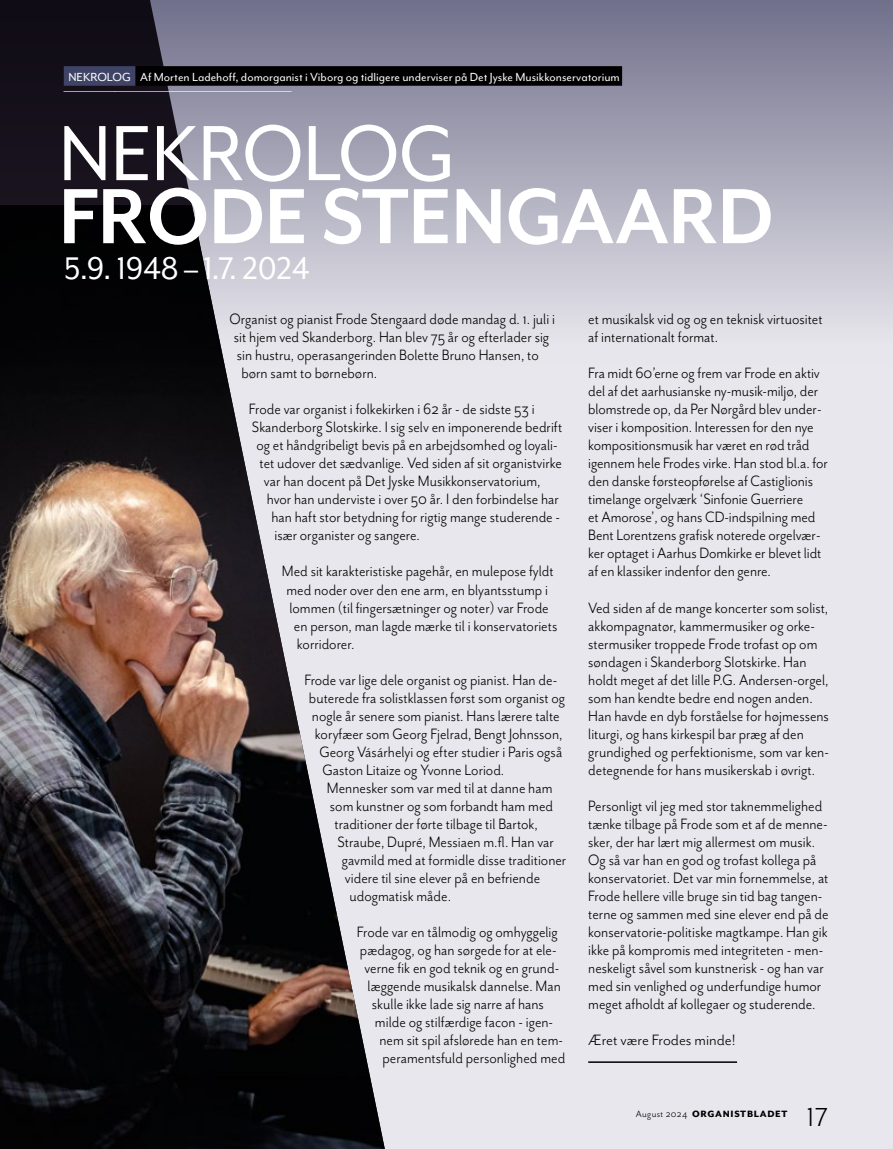
<style>
.page{position:relative;width:893px;height:1149px;background:#fff}
.page>*{position:absolute;margin:0;border:0;box-sizing:border-box;transform-origin:0 0}
.t1{font:700 90px "Mr Eaves Mod OT";letter-spacing:-.01em;color:#fff;scale:.96 1}
.t2{font:90px "Mr Eaves Mod OT";letter-spacing:-.01em;color:#fff;scale:.96 1}
.t3{font:36px "Mr Eaves Mod OT";letter-spacing:-.01em;color:#fff;scale:.96 1}
.t4{font:30px "Mr Eaves San OT";color:#000}
.BRØD_A{font:17.25px/18px "Mr Eaves San OT";color:#000;scale:.94 1}
.BRØD_A-2{font:17.25px "Mr Eaves San OT";color:#000}
.BRØD_A-3{font:13.5px "Mr Eaves Mod OT";color:#fff}
.BRØD_A-4{font:700 13.5px "Mr Eaves Mod OT";color:#fff}
.t5{font:800 10.5px "Mr Eaves Mod OT";letter-spacing:.07em;color:#000}
.s1{font-family:"Mr Eaves San OT";font-weight:400}
</style>
<div class="page">
<div style="left:0;top:0;width:893px;height:1148px;background:#e8e7ed"></div>
<img style="left:0;top:366px;width:385px;height:782px">
<svg style="left:0;top:0;width:893px;height:366px;background:#8c8b99"></svg>
<hr style="left:588px;top:1060px;width:149px;height:2px;background:#000">
<div style="left:64px;top:66px;width:72px;height:20px;background:#3f4366"></div>
<div style="left:136px;top:66px;width:486px;height:20px;background:#000"></div>
<p class="BRØD_A-3" style="left:68px;top:70px;width:553px">NEKROLOG Af Morten Ladehoff, domorganist i Viborg og tidligere underviser på Det Jyske Musikkonservatorium</p>
<p class="BRØD_A-4" style="left:64px;top:79px;width:230px">_________________________________________________</p>
<p class="t2" style="left:58px;top:104px;width:415px">NEKROLOG</p>
<p class="t1" style="left:58px;top:167px;width:747px">FRODE STENGAARD</p>
<p class="t3" style="left:64px;top:249px;width:257px">5.9. 1948 – 1.7. 2024</p>
<p class="BRØD_A" style="left:229px;top:310px;width:348px">Organist og pianist Frode Stengaard døde mandag d. 1. juli i</p>
<p class="BRØD_A" style="left:234px;top:328px;width:337px">sit hjem ved Skanderborg. Han blev 75 år og efterlader sig</p>
<p class="BRØD_A" style="left:237px;top:346px;width:323px">sin hustru, operasangerinden Bolette Bruno Hansen, to</p>
<p class="BRØD_A" style="left:241px;top:364px;width:146px">børn samt to børnebørn.</p>
<p class="BRØD_A" style="left:249px;top:400px;width:306px">Frode var organist i folkekirken i 62 år - de sidste 53 i</p>
<p class="BRØD_A" style="left:252px;top:418px;width:332px">Skanderborg Slotskirke. I sig selv en imponerende bedrift</p>
<p class="BRØD_A" style="left:256px;top:436px;width:322px">og et håndgribeligt bevis på en arbejdsomhed og loyali-</p>
<p class="BRØD_A" style="left:259px;top:454px;width:323px">tet udover det sædvanlige. Ved siden af sit organistvirke</p>
<p class="BRØD_A" style="left:264px;top:472px;width:296px">var han docent på Det Jyske Musikkonservatorium,</p>
<p class="BRØD_A" style="left:267px;top:490px;width:312px">hvor han underviste i over 50 år. I den forbindelse har</p>
<p class="BRØD_A" style="left:271px;top:508px;width:309px">han haft stor betydning for rigtig mange studerende -</p>
<p class="BRØD_A" style="left:274px;top:526px;width:156px">især organister og sangere.</p>
<p class="BRØD_A" style="left:282px;top:562px;width:291px">Med sit karakteristiske pagehår, en mulepose fyldt</p>
<p class="BRØD_A" style="left:286px;top:580px;width:280px">med noder over den ene arm, en blyantsstump i</p>
<p class="BRØD_A" style="left:289px;top:598px;width:277px">lommen (til fingersætninger og noter) var Frode</p>
<p class="BRØD_A" style="left:294px;top:616px;width:282px">en person, man lagde mærke til i konservatoriets</p>
<p class="BRØD_A" style="left:297px;top:634px;width:63px">korridorer.</p>
<p class="BRØD_A" style="left:304px;top:670px;width:270px">Frode var lige dele organist og pianist. Han de-</p>
<p class="BRØD_A" style="left:309px;top:688px;width:274px">buterede fra solistklassen først som organist og</p>
<p class="BRØD_A" style="left:312px;top:706px;width:265px">nogle år senere som pianist. Hans lærere talte</p>
<p class="BRØD_A" style="left:315px;top:724px;width:265px">koryfæer som Georg Fjelrad, Bengt Johnsson,</p>
<p class="BRØD_A" style="left:319px;top:742px;width:260px">Georg Vásárhelyi og efter studier i Paris også</p>
<p class="BRØD_A" style="left:322px;top:760px;width:195px">Gaston Litaize og Yvonne Loriod.</p>
<p class="BRØD_A" style="left:327px;top:778px;width:241px">Mennesker som var med til at danne ham</p>
<p class="BRØD_A" style="left:330px;top:796px;width:239px">som kunstner og som forbandt ham med</p>
<p class="BRØD_A" style="left:334px;top:814px;width:218px">traditioner der førte tilbage til Bartok,</p>
<p class="BRØD_A" style="left:337px;top:832px;width:232px">Straube, Dupré, Messiaen m.fl. Han var</p>
<p class="BRØD_A" style="left:342px;top:850px;width:240px">gavmild med at formidle disse traditioner</p>
<p class="BRØD_A" style="left:345px;top:868px;width:209px">videre til sine elever på en befriende</p>
<p class="BRØD_A" style="left:349px;top:886px;width:110px">udogmatisk måde.</p>
<p class="BRØD_A" style="left:357px;top:922px;width:215px">Frode var en tålmodig og omhyggelig</p>
<p class="BRØD_A" style="left:360px;top:940px;width:211px">pædagog, og han sørgede for at ele-</p>
<p class="BRØD_A" style="left:364px;top:958px;width:209px">verne fik en god teknik og en grund-</p>
<p class="BRØD_A" style="left:367px;top:976px;width:207px">læggende musikalsk dannelse. Man</p>
<p class="BRØD_A" style="left:372px;top:994px;width:184px">skulle ikke lade sig narre af hans</p>
<p class="BRØD_A" style="left:375px;top:1012px;width:191px">milde og stilfærdige facon - igen-</p>
<p class="BRØD_A" style="left:379px;top:1030px;width:197px">nem sit spil afslørede han en tem-</p>
<p class="BRØD_A" style="left:382px;top:1048px;width:196px">peramentsfuld personlighed med</p>
<p class="BRØD_A" style="left:588px;top:310px;width:251px">et musikalsk vid og og en teknisk virtuositet af internationalt format.</p>
<p class="BRØD_A" style="left:588px;top:364px;width:256px">Fra midt 60’erne og frem var Frode en aktiv del af det aarhusianske ny-musik-miljø, der blomstrede op, da Per Nørgård blev under&shy;viser i komposition. Interessen for den nye kompositionsmusik har været en rød tråd igennem hele Frodes virke. Han stod bl.a. for den danske førsteopførelse af Castiglionis timelange orgelværk ‘Sinfonie Guerriere<br>et Amorose’, og hans CD-indspilning med Bent Lorentzens grafisk noterede orgelvær&shy;ker optaget i Aarhus Domkirke er blevet lidt af en klassiker indenfor den genre.</p>
<p class="BRØD_A" style="left:588px;top:598px;width:258px">Ved siden af de mange koncerter som solist, akkompagnatør, kammermusiker og orke&shy;stermusiker troppede Frode trofast op om søndagen i Skanderborg Slotskirke. Han holdt meget af det lille P.G. Andersen-orgel, som han kendte bedre end nogen anden.<br>Han havde en dyb forståelse for højmessens liturgi, og hans kirkespil bar præg af den grundighed og perfektionisme, som var ken&shy;detegnende for hans musikerskab i øvrigt.</p>
<p class="BRØD_A" style="left:588px;top:796px;width:257px">Personligt vil jeg med stor taknemmelighed tænke tilbage på Frode som et af de menne&shy;sker, der har lært mig allermest om musik.<br>Og så var han en god og trofast kollega på konservatoriet. Det var min fornemmelse, at Frode hellere ville bruge sin tid bag tangen&shy;terne og sammen med sine elever end på de konservatorie-politiske magtkampe. Han gik ikke på kompromis med integriteten - men&shy;neskeligt såvel som kunstnerisk - og han var med sin venlighed og underfundige humor meget afholdt af kollegaer og studerende.</p>
<p class="BRØD_A-2" style="left:588px;top:1030px;width:149px">Æret være Frodes minde!</p>
<p class="t5" style="left:636px;top:1107px;width:153px"><span class="s1">August 2024</span> ORGANISTBLADET</p>
<h3 class="t4" style="left:807px;top:1100px;width:23px">17</h3>
</div>
